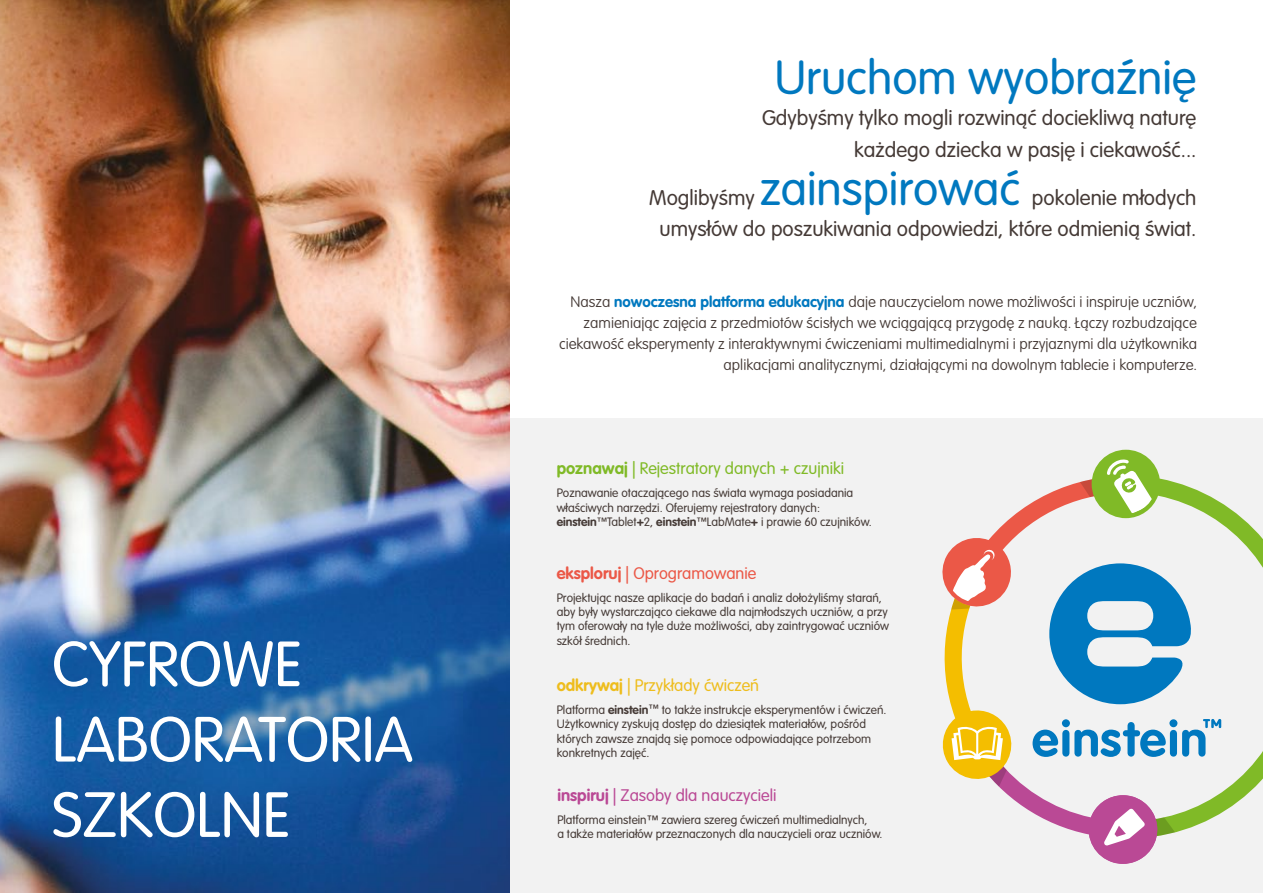
<style>
.page{position:relative;width:1263px;height:893px;background:#fff}
.page>*{position:absolute;margin:0;border:0;box-sizing:border-box;transform-origin:0 0}
.t1{font:300 62.85px/75.3px "VAG Rounded LT Pro";color:#fff}
.t2{font:300 46.95px "VAG Rounded LT Pro";color:#0078bf}
.t3{font:300 20.85px/31.3px "VAG Rounded LT Pro";color:#453a36;text-align:right}
.t4{font:300 16.5px "VAG Rounded LT Pro";color:#80ba27}
.t5{font:300 16.5px "VAG Rounded LT Pro";color:#ba4995}
.t6{font:300 16.5px "VAG Rounded LT Pro";color:#eebd1d}
.t7{font:300 16.5px "VAG Rounded LT Pro";color:#eb5847}
.t8{font:100 15px/21px "VAG Rounded LT Pro";color:#453a36;text-align:right}
.t9{font:300 12px/14.4px "VAG Rounded LT Pro";color:#453a36}
.s1{font-weight:700;color:#0078bf}
.s2{font-weight:700}
.s3{font-size:10.5px}
.s4{font-weight:900}
</style>
<div class="page">
<div style="left:506px;top:419px;width:757px;height:474px;background:#f2f2f2"></div>
<img style="left:0;top:0;width:509px;height:893px">
<svg style="left:942px;top:450px;width:321px;height:414px"></svg>
<h1 class="t1" style="left:52px;top:628px;width:362px">CYFROWE<br>LABORATORIA<br>SZKOLNE</h1>
<h2 class="t2" style="left:775px;top:50px;width:423px">Uruchom wyobraźnię</h2>
<h3 class="t3" style="left:762px;top:103px;width:436px">Gdybyśmy tylko mogli rozwinąć dociekliwą naturę każdego dziecka w pasję i ciekawość...</h3>
<h2 class="t2" style="left:760px;top:161px;width:262px">zainspirować</h2>
<h3 class="t3" style="left:660px;top:183px;width:538px">pokolenie młodych<br>umysłów do poszukiwania odpowiedzi, które odmienią świat.</h3>
<h3 class="t3" style="left:649px;top:183px;width:107px">Moglibyśmy</h3>
<p class="t8" style="left:559px;top:292px;width:639px">Nasza <span class="s1">nowoczesna platforma edukacyjna</span> daje nauczycielom nowe możliwości i inspiruje uczniów, zamieniając zajęcia z przedmiotów ścisłych we wciągającą przygodę z nauką. Łączy rozbudzające ciekawość eksperymenty z interaktywnymi ćwiczeniami multimedialnymi i przyjaznymi dla użytkownika aplikacjami analitycznymi, działającymi na dowolnym tablecie i komputerze.</p>
<h3 class="t4" style="left:557px;top:459px;width:289px"><span class="s2">poznawaj</span> | Rejestratory danych + czujniki</h3>
<p class="t9" style="left:557px;top:486px;width:317px">Poznawanie otaczającego nas świata wymaga posiadania właściwych narzędzi. Oferujemy rejestratory danych: <span class="s2">einstein</span><span class="s3">™</span>Tablet<span class="s4">+</span>2, <span class="s2">einstein</span><span class="s3">™</span>LabMate<span class="s4">+</span> i prawie 60 czujników.</p>
<h3 class="t7" style="left:557px;top:563px;width:201px"><span class="s2">eksploruj</span> | Oprogramowanie</h3>
<p class="t9" style="left:557px;top:590px;width:334px">Projektując nasze aplikacje do badań i analiz dołożyliśmy starań, aby były wystarczająco ciekawe dla najmłodszych uczniów, a przy tym oferowały na tyle duże możliwości, aby zaintrygować uczniów szkół średnich.</p>
<h3 class="t6" style="left:557px;top:675px;width:204px"><span class="s2">odkrywaj</span> | Przykłady ćwiczeń</h3>
<p class="t9" style="left:557px;top:703px;width:331px">Platforma <span class="s2">einstein</span><span class="s3">™</span> to także instrukcje eksperymentów i ćwiczeń.<br>Użytkownicy zyskują dostęp do dziesiątek materiałów, pośród których zawsze znajdą się pomoce odpowiadające potrzebom konkretnych zajęć.</p>
<h3 class="t5" style="left:557px;top:785px;width:221px"><span class="s2">inspiruj</span> | Zasoby dla nauczycieli</h3>
<p class="t9" style="left:557px;top:813px;width:327px">Platforma einstein™ zawiera szereg ćwiczeń multimedialnych,<br>a także materiałów przeznaczonych dla nauczycieli oraz uczniów.</p>
</div>
